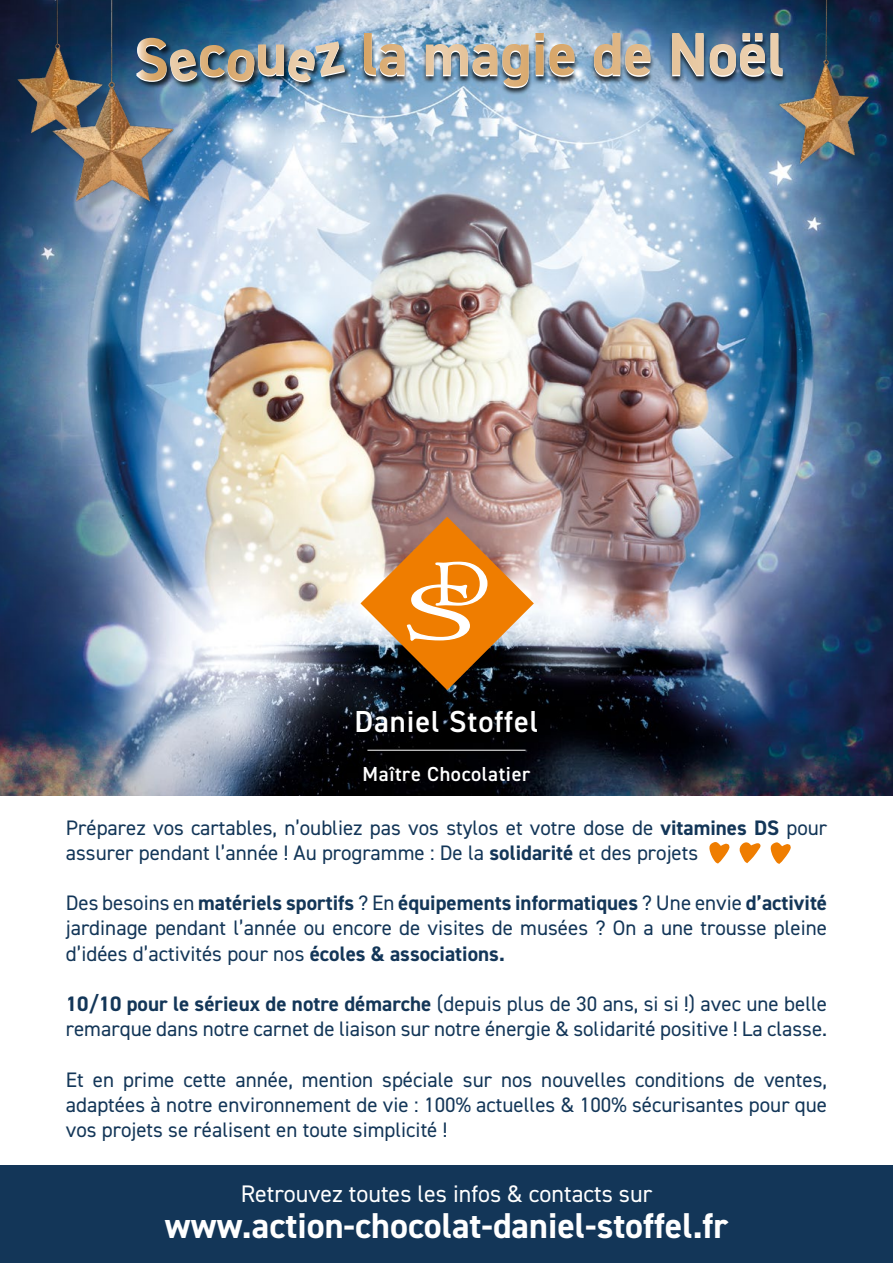
<style>
.page{position:relative;width:893px;height:1263px;background:#fff}
.page>*{position:absolute;margin:0;border:0;box-sizing:border-box;transform-origin:0 0}
.t1{font:700 60.6px "DIN2014";color:#fff}
.t2{font:700 36px "DIN2014";color:#fff}
.t3{font:600 30.45px "DIN2014";letter-spacing:.03em;color:#fff}
.t4{font:24px "DIN2014";color:#fff}
.t5{font:21px/25.2px "DIN2014";color:#133658}
.t6{font:600 20.25px "DIN2014";letter-spacing:.03em;color:#fff}
.s1{font-weight:700}
</style>
<div class="page">
<div style="left:0;top:1165px;width:893px;height:98px;background:#133658"></div>
<img style="left:0;top:0;width:893px;height:796px">
<img style="left:0;top:0;width:192px;height:224px">
<img style="left:765px;top:0;width:128px;height:208px">
<svg style="left:360px;top:517px;width:174px;height:173px"></svg>
<hr style="left:367px;top:750px;width:159px;height:1px;background:#fff">
<div style="left:135px;top:38px;width:38px;height:51px;background:#000;opacity:.75"></div>
<div style="left:169px;top:50px;width:35px;height:39px;background:#000;opacity:.75"></div>
<div style="left:199px;top:45px;width:33px;height:40px;background:#000;opacity:.75"></div>
<div style="left:226px;top:49px;width:35px;height:40px;background:#000;opacity:.75"></div>
<div style="left:257px;top:45px;width:34px;height:39px;background:#000;opacity:.75"></div>
<div style="left:287px;top:49px;width:35px;height:40px;background:#000;opacity:.75"></div>
<div style="left:314px;top:42px;width:38px;height:42px;background:#000;opacity:.75"></div>
<div style="left:360px;top:35px;width:426px;height:61px;background:#000;opacity:.75"></div>
<img style="left:136px;top:38px;width:209px;height:45px">
<svg style="left:709px;top:842px;width:21px;height:21px"></svg>
<svg style="left:770px;top:842px;width:21px;height:22px"></svg>
<svg style="left:739px;top:842px;width:22px;height:21px"></svg>
<h1 class="t1" style="left:361px;top:15px;width:425px">la magie de Noël</h1>
<h3 class="t3" style="left:354px;top:702px;width:185px">Daniel Stoffel</h3>
<p class="t6" style="left:363px;top:760px;width:169px">Maître Chocolatier</p>
<p class="t5" style="left:66px;top:814px;width:763px">Préparez vos cartables, n’oubliez pas vos stylos et votre dose de <span class="s1">vitamines DS</span> pour assurer pendant l’année ! Au programme : De la <span class="s1">solidarité</span> et des projets</p>
<p class="t5" style="left:66px;top:890px;width:763px;text-align:justify">Des besoins en <span class="s1">matériels sportifs</span> ? En <span class="s1">équipements informatiques</span> ? Une envie <span class="s1">d’activité </span>jardinage pendant l’année ou encore de visites de musées ? On a une trousse pleine d’idées d’activités pour nos <span class="s1">écoles &amp; associations.</span></p>
<p class="t5" style="left:66px;top:991px;width:763px"><span class="s1">10/10 pour le sérieux de notre démarche</span> (depuis plus de 30 ans, si si !) avec une belle remarque dans notre carnet de liaison sur notre énergie &amp; solidarité positive ! La classe.</p>
<p class="t5" style="left:66px;top:1066px;width:763px;text-align:justify">Et en prime cette année, mention spéciale sur nos nouvelles conditions de ventes, adaptées à notre environnement de vie : 100% actuelles &amp; 100% sécurisantes pour que vos projets se réalisent en toute simplicité !</p>
<p class="t4" style="left:241px;top:1178px;width:413px">Retrouvez toutes les infos &amp; contacts sur</p>
<h2 class="t2" style="left:165px;top:1201px;width:565px">www.action-chocolat-daniel-stoffel.fr</h2>
</div>
